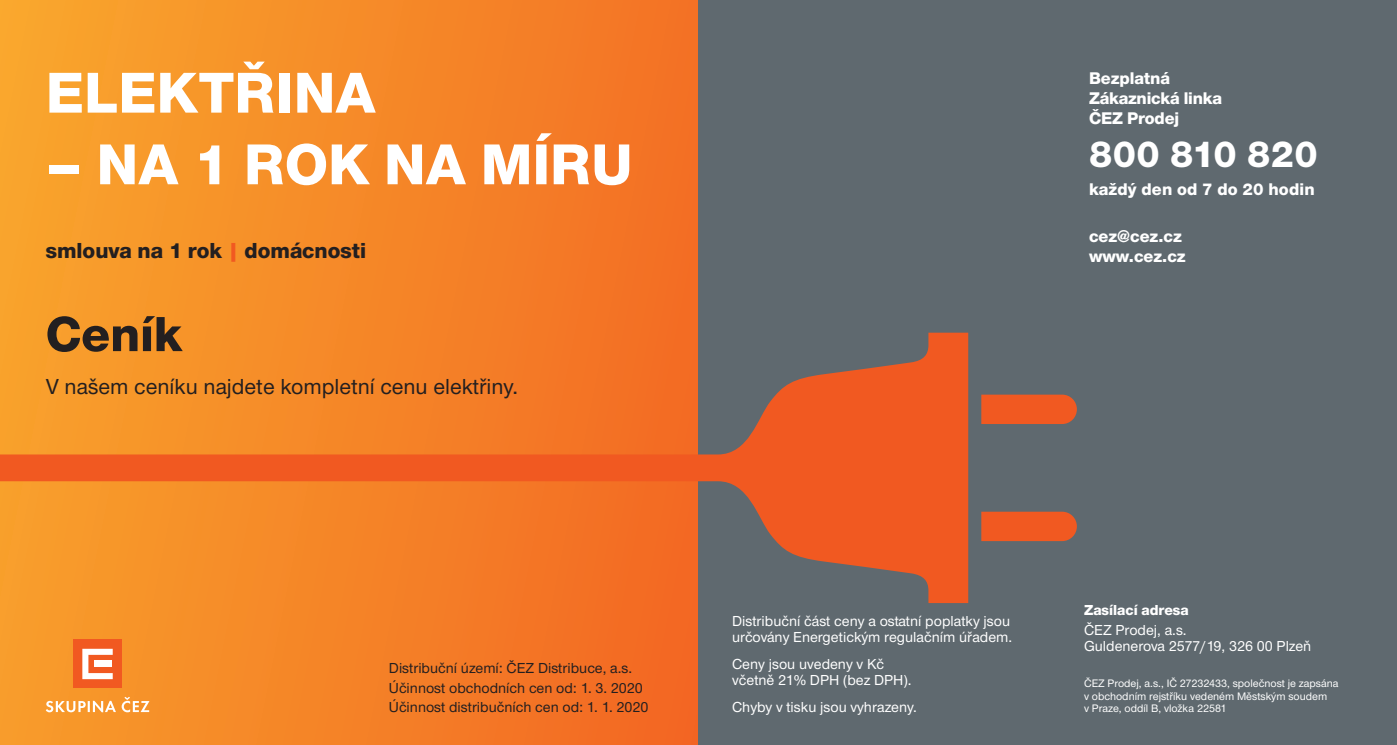
<style>
.page{position:relative;width:1397px;height:745px;background:#fff}
.page>*{position:absolute;margin:0;border:0;box-sizing:border-box;transform-origin:0 0}
.t1{font:800 59.62px "Nimbus CEZ";color:#fff}
.t2{font:800 51px "Nimbus CEZOT";color:#231f20}
.t3{font:800 38.75px "Nimbus CEZOT";letter-spacing:.01em;color:#fff}
.t4{font:500 22.5px "Nimbus CEZOT";color:#231f20}
.t5{font:800 22.5px "Nimbus CEZOT";color:#231f20}
.t6{font:800 17.5px/20px "Nimbus CEZOT";color:#fff}
.t7{font:500 15px/16.2px "Nimbus CEZOT";color:#fff}
.t8{font:500 15px "Nimbus CEZOT";color:#231f20}
.t9{font:800 15px "Nimbus CEZOT";color:#fff}
.t10{font:500 11.25px/12.5px "Nimbus CEZOT";color:#fff}
.s1{color:#f15921}
</style>
<div class="page">
<div style="left:0;top:0;width:698px;height:744px;background:linear-gradient(to right,#f9a42c,#f36c24)"></div>
<div style="left:698px;top:0;width:698px;height:744px;background:#5f696f"></div>
<svg style="left:0;top:332px;width:1076px;height:270px"></svg>
<div style="left:73px;top:639px;width:49px;height:49px;background:#f15921"></div>
<svg style="left:82px;top:648px;width:31px;height:30px"></svg>
<div style="left:94px;top:660px;width:18px;height:6px;background:#fff"></div>
<svg style="left:46px;top:696px;width:103px;height:15px"></svg>
<p class="t1" style="left:46px;top:58px;width:331px">ELEKTŘINA</p>
<p class="t1" style="left:46px;top:130px;width:588px">– NA 1 ROK NA MÍRU</p>
<p class="t5" style="left:46px;top:237px;width:322px">smlouva na 1 rok <span class="s1">|</span> domácnosti</p>
<p class="t2" style="left:46px;top:304px;width:138px">Ceník</p>
<p class="t4" style="left:46px;top:373px;width:473px">V našem ceníku najdete kompletní cenu elektřiny.</p>
<p class="t8" style="left:389px;top:658px;width:245px">Distribuční území: ČEZ Distribuce, a.s.</p>
<p class="t8" style="left:389px;top:678px;width:255px">Účinnost obchodních cen od: 1. 3. 2020</p>
<p class="t8" style="left:389px;top:698px;width:261px">Účinnost distribučních cen od: 1. 1. 2020</p>
<p class="t6" style="left:1088px;top:68px;width:134px">Bezplatná<br>Zákaznická linka<br>ČEZ Prodej</p>
<p class="t3" style="left:1088px;top:132px;width:230px">800 810 820</p>
<p class="t6" style="left:1088px;top:179px;width:227px">každý den od 7 do 20 hodin</p>
<p class="t6" style="left:1088px;top:226px;width:98px">cez@cez.cz www.cez.cz</p>
<p class="t7" style="left:732px;top:612px;width:281px">Distribuční část ceny a ostatní poplatky jsou určovány Energetickým regulačním úřadem.</p>
<p class="t7" style="left:732px;top:655px;width:181px">Ceny jsou uvedeny v Kč včetně 21% DPH (bez DPH).</p>
<p class="t7" style="left:732px;top:698px;width:186px">Chyby v tisku jsou vyhrazeny.</p>
<p class="t9" style="left:1083px;top:601px;width:106px">Zasílací adresa</p>
<p class="t7" style="left:1083px;top:621px;width:229px">ČEZ Prodej, a.s.<br>Guldenerova 2577/19, 326 00 Plzeň</p>
<p class="t10" style="left:1083px;top:676px;width:256px">ČEZ Prodej, a.s., IČ 27232433, společnost je zapsána v obchodním rejstříku vedeném Městským soudem<br>v Praze, oddíl B, vložka 22581</p>
</div>
